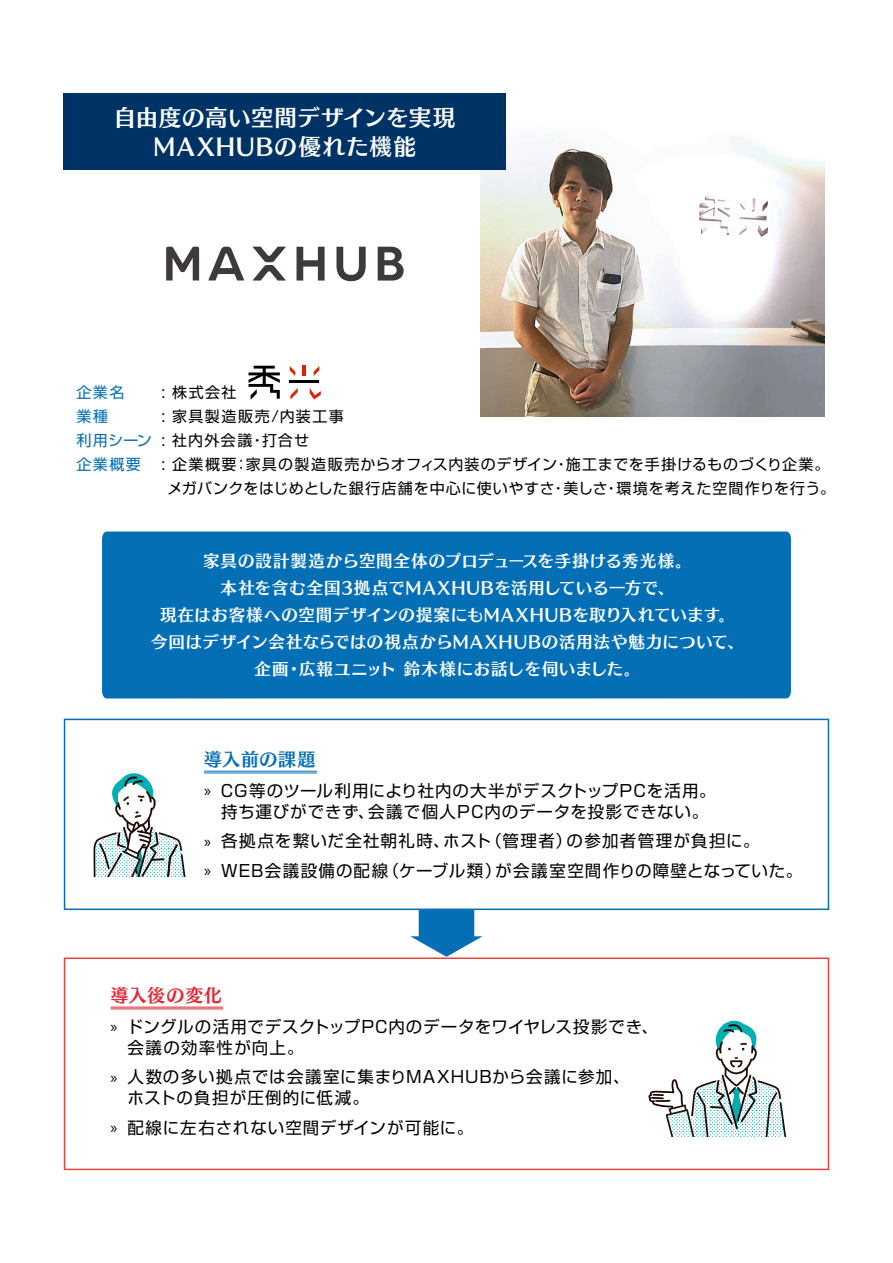
<style>
.page{position:relative;width:893px;height:1263px;background:#fff}
.page>*{position:absolute;margin:0;border:0;box-sizing:border-box;transform-origin:0 0}
.t1{font:22.5px/28.5px "Skip Std B";letter-spacing:.035em;color:#fff;text-align:center}
.t2{font:18px "Skip Std B";letter-spacing:.03em;color:#e52533}
.t3{font:18px "Skip Std B";letter-spacing:.045em;color:#046fb4}
.t4{font:16.5px/21px "Shin Go Pro";letter-spacing:.06em;color:#000}
.t5{font:16.5px/27px "Skip Std B";letter-spacing:.04em;color:#fff;text-align:center}
.t6{font:15px "Shin Go Pro";letter-spacing:.06em;color:#000}
.t7{font:15px/24px "Shin Go Pro";letter-spacing:.09em;color:#046fb4}
.t8{font:15px "Shin Go Pro";letter-spacing:.105em;color:#000}
.t9{font:15px "Shin Go Pro";letter-spacing:.09em;color:#000}
.s1{font-family:"Myriad Pro"}
</style>
<div class="page">
<img style="left:480px;top:137px;width:345px;height:280px">
<div style="left:64px;top:719px;width:765px;height:191px;border:1px solid #046fb4"></div>
<div style="left:64px;top:957px;width:765px;height:213px;border:1px solid #e8443f"></div>
<svg style="left:410px;top:910px;width:73px;height:47px"></svg>
<div style="left:64px;top:94px;width:442px;height:76px;background:#003365"></div>
<hr style="left:111px;top:1007px;width:112px;height:1px;background:#e52533">
<hr style="left:111px;top:1009px;width:112px;height:1px;background:#e52533">
<svg style="left:208px;top:247px;width:36px;height:33px"></svg>
<svg style="left:297px;top:247px;width:28px;height:34px"></svg>
<svg style="left:336px;top:247px;width:30px;height:34px"></svg>
<svg style="left:378px;top:247px;width:26px;height:34px"></svg>
<svg style="left:253px;top:247px;width:33px;height:34px"></svg>
<svg style="left:166px;top:247px;width:33px;height:33px"></svg>
<hr style="left:204px;top:771px;width:113px;height:1px;background:#046fb4">
<hr style="left:204px;top:773px;width:113px;height:1px;background:#046fb4">
<svg style="left:94px;top:773px;width:92px;height:104px"></svg>
<svg style="left:648px;top:1021px;width:139px;height:116px"></svg>
<div style="left:102px;top:531px;width:689px;height:167px;background:#046fb4"></div>
<svg style="left:303px;top:365px;width:3px;height:11px"></svg>
<svg style="left:249px;top:366px;width:31px;height:34px"></svg>
<hr style="left:290px;top:380px;width:29px;height:3px;background:#000">
<svg style="left:290px;top:366px;width:5px;height:10px"></svg>
<svg style="left:314px;top:366px;width:5px;height:10px"></svg>
<svg style="left:290px;top:388px;width:8px;height:12px"></svg>
<svg style="left:310px;top:388px;width:11px;height:11px"></svg>
<h1 class="t1" style="left:114px;top:103px;width:343px">自由度の高い空間デザインを実現<br>MAXHUBの優れた機能</h1>
<p class="t7" style="left:76px;top:378px;width:77px">企業名<br>業種<br>利用シーン企業概要</p>
<p class="t6" style="left:161px;top:380px;width:77px">: 株式会社</p>
<p class="t8" style="left:161px;top:404px;width:216px">: 家具製造販売/内装工事　　</p>
<p class="t9" style="left:161px;top:428px;width:149px">: 社内外会議・打合せ</p>
<p class="t6" style="left:161px;top:452px;width:670px">: 企業概要：家具の製造販売からオフィス内装のデザイン・施工までを手掛けるものづくり企業。</p>
<p class="t6" style="left:167px;top:476px;width:669px">メガバンクをはじめとした銀行店舗を中心に使いやすさ・美しさ・環境を考えた空間作りを行う。</p>
<p class="t5" style="left:151px;top:547px;width:594px">家具の設計製造から空間全体のプロデュースを手掛ける秀光様。<br>本社を含む全国3拠点でMAXHUBを活用している一方で、<br>現在はお客様への空間デザインの提案にもMAXHUBを取り入れています。今回はデザイン会社ならではの視点からMAXHUBの活用法や魅力について、企画・広報ユニット 鈴木様にお話しを伺いました。</p>
<p class="t3" style="left:204px;top:745px;width:113px">導入前の課題</p>
<p class="t4" style="left:204px;top:778px;width:513px;text-align:center"><span class="s1">»</span> CG等のツール利用により社内の大半がデスクトップPCを活用。持ち運びができず、会議で個人PC内のデータを投影できない。</p>
<p class="t4" style="left:204px;top:824px;width:600px;line-height:29.5px"><span class="s1">»</span> 各拠点を繋いだ全社朝礼時、ホスト（管理者）の参加者管理が負担に。<br><span class="s1">»</span> WEB会議設備の配線（ケーブル類）が会議室空間作りの障壁となっていた。</p>
<p class="t2" style="left:110px;top:981px;width:113px">導入後の変化</p>
<p class="t4" style="left:128px;top:1014px;width:532px;text-indent:-17px"><span class="s1">»</span> ドングルの活用でデスクトップPC内のデータをワイヤレス投影でき、会議の効率性が向上。</p>
<p class="t4" style="left:127px;top:1064px;width:504px;text-indent:-17px"><span class="s1">»</span> 人数の多い拠点では会議室に集まりMAXHUBから会議に参加、ホストの負担が圧倒的に低減。</p>
<p class="t4" style="left:110px;top:1115px;width:364px"><span class="s1">»</span> 配線に左右されない空間デザインが可能に。</p>
</div>
